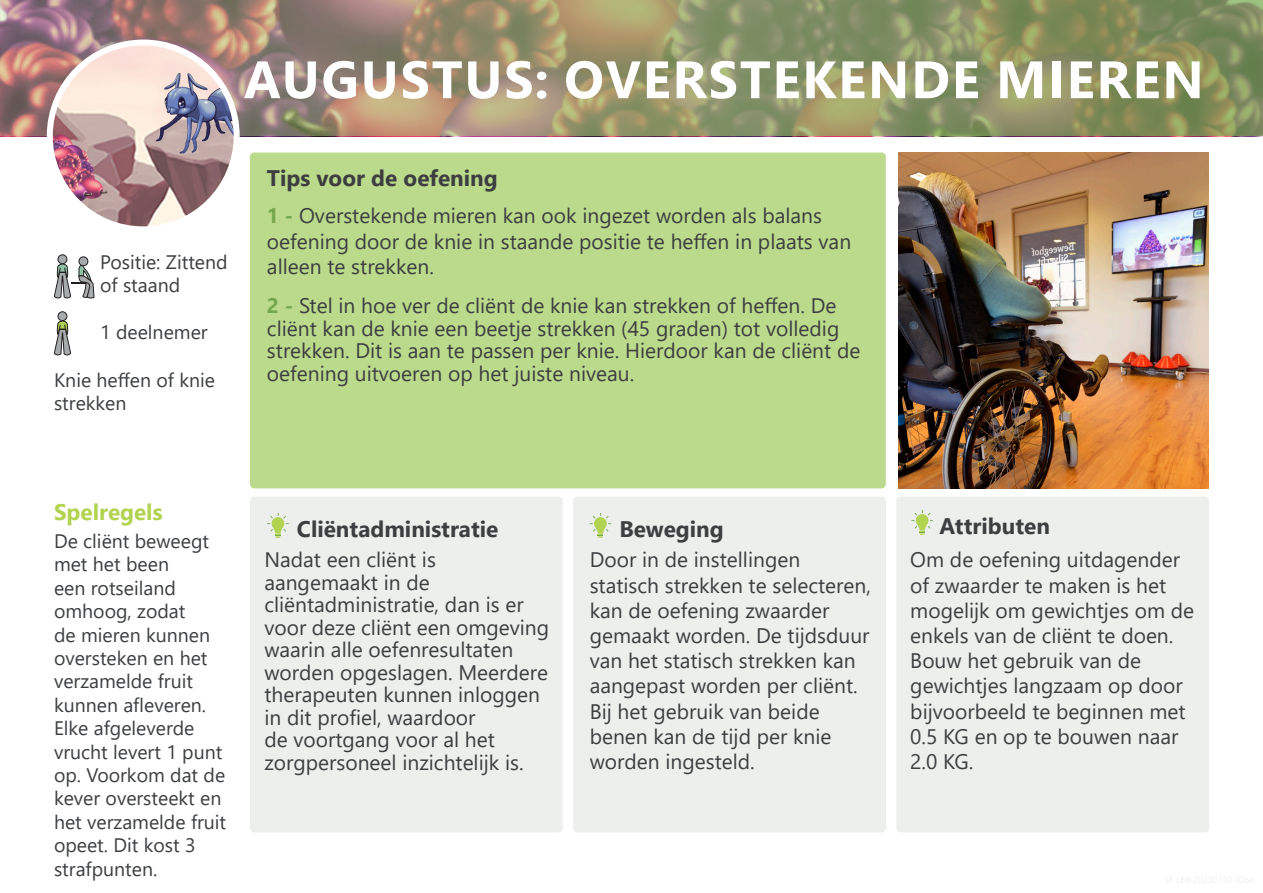
<style>
.page{position:relative;width:1263px;height:893px;background:#fff}
.page>*{position:absolute;margin:0;border:0;box-sizing:border-box;transform-origin:0 0}
.Title_Month_header{font:700 52.5px "Segoe UI";letter-spacing:.035em;color:#fff}
.Headers{font:700 22.5px "Segoe UI";color:#3c3e40}
.Header_movement{font:700 22.5px "Segoe UI";color:#b2d34f}
.Tips_orange{font:21px/25.2px "Segoe UI";color:#3c3e40}
.Position{font:19.5px/23.4px "Segoe UI";color:#3c3e40}
.s1{font-weight:700;color:#75a84e}
</style>
<div class="page">
<svg style="left:0;top:0;width:1263px;height:136px;background:#948d6a"></svg>
<img style="left:49px;top:42px;width:187px;height:72px">
<img style="left:50px;top:43px;width:187px;height:186px;border-radius:93px">
<div style="left:47px;top:40px;width:193px;height:192px;border:6px solid #fff;border-radius:50%"></div>
<div style="left:250px;top:153px;width:636px;height:335px;background:#bbda8b;border-radius:4px"></div>
<div style="left:58px;top:255px;width:9px;height:9px;background:#a7abac;border-radius:50%"></div>
<div style="left:58px;top:254px;width:9px;height:10px;border:1px solid #231f20;border-radius:50%"></div>
<div style="left:79px;top:257px;width:9px;height:9px;background:#a7abac;border-radius:50%"></div>
<div style="left:79px;top:256px;width:9px;height:10px;border:1px solid #231f20;border-radius:50%"></div>
<svg style="left:53px;top:263px;width:42px;height:93px"></svg>
<img style="left:898px;top:153px;width:311px;height:335px">
<div style="left:250px;top:497px;width:313px;height:335px;background:#edefed;border-radius:4px"></div>
<div style="left:573px;top:497px;width:313px;height:335px;background:#edefed;border-radius:4px"></div>
<div style="left:896px;top:497px;width:313px;height:335px;background:#edefed;border-radius:4px"></div>
<svg style="left:590px;top:513px;width:21px;height:25px"></svg>
<svg style="left:267px;top:513px;width:22px;height:25px"></svg>
<svg style="left:911px;top:510px;width:22px;height:25px"></svg>
<p class="Title_Month_header" style="left:244px;top:30px;width:961px">AUGUSTUS: OVERSTEKENDE MIEREN</p>
<p class="Position" style="left:100px;top:248px;width:129px">Positie: Zittend of staand</p>
<p class="Position" style="left:100px;top:318px;width:109px">1 deelnemer</p>
<p class="Position" style="left:54px;top:366px;width:163px">Knie heffen of knie strekken</p>
<p class="Headers" style="left:267px;top:157px;width:232px">Tips voor de oefening</p>
<p class="Tips_orange" style="left:267px;top:201px;width:586px"><span class="s1">1 -</span> Overstekende mieren kan ook ingezet worden als balans oefening door de knie in staande positie te heffen in plaats van alleen te strekken.</p>
<p class="Tips_orange" style="left:267px;top:293px;width:595px;line-height:22.5px"><span class="s1">2 -</span> Stel in hoe ver de cliënt de knie kan strekken of heffen. De cliënt kan de knie een beetje strekken (45 graden) tot volledig strekken. Dit is aan te passen per knie. Hierdoor kan de cliënt de oefening uitvoeren op het juiste niveau.</p>
<p class="Header_movement" style="left:54px;top:490px;width:110px">Spelregels</p>
<p class="Position" style="left:54px;top:528px;width:174px">De cliënt beweegt met het been<br>een rotseiland omhoog, zodat<br>de mieren kunnen oversteken en het verzamelde fruit kunnen afleveren.<br>Elke afgeleverde vrucht levert 1 punt op. Voorkom dat de kever oversteekt en het verzamelde fruit opeet. Dit kost 3 strafpunten.</p>
<p class="Headers" style="left:297px;top:507px;width:203px">Cliëntadministratie</p>
<p class="Tips_orange" style="left:264px;top:547px;width:286px;line-height:22.5px">Nadat een cliënt is aangemaakt in de cliëntadministratie, dan is er voor deze cliënt een omgeving waarin alle oefenresultaten worden opgeslagen. Meerdere therapeuten kunnen inloggen in dit profiel, waardoor<br>de voortgang voor al het zorgpersoneel inzichtelijk is.</p>
<p class="Headers" style="left:619px;top:507px;width:106px">Beweging</p>
<p class="Tips_orange" style="left:590px;top:545px;width:283px">Door in de instellingen statisch strekken te selecteren, kan de oefening zwaarder gemaakt worden. De tijdsduur van het statisch strekken kan aangepast worden per cliënt.<br>Bij het gebruik van beide benen kan de tijd per knie worden ingesteld.</p>
<p class="Headers" style="left:940px;top:505px;width:112px">Attributen</p>
<p class="Tips_orange" style="left:910px;top:545px;width:285px">Om de oefening uitdagender of zwaarder te maken is het mogelijk om gewichtjes om de enkels van de cliënt te doen.<br>Bouw het gebruik van de gewichtjes langzaam op door bijvoorbeeld te beginnen met<br>0.5 KG en op te bouwen naar<br>2.0 KG.</p>
</div>
